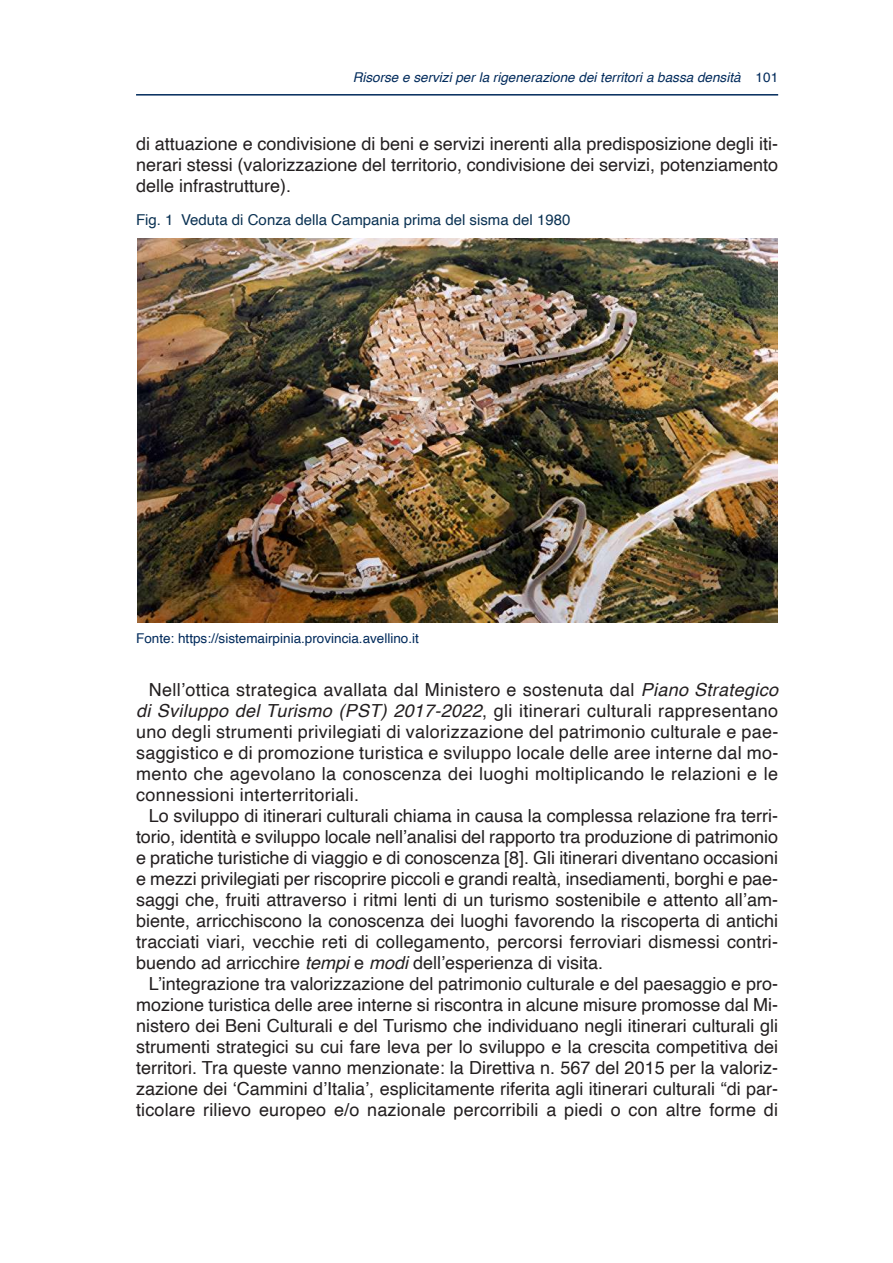
<style>
.page{position:relative;width:893px;height:1263px;background:#fff}
.page>*{position:absolute;margin:0;border:0;box-sizing:border-box;transform-origin:0 0}
.t1{font:18px/21px "Helvetica";letter-spacing:.01em;color:#231f20;text-align:justify}
.t2{font:15px "Helvetica";color:#0b3253}
.t3{font:italic 13.5px "Helvetica";color:#002a5b}
.t4{font:13.5px "Helvetica";color:#002a5b}
.s1{font-style:normal}
.s2{font-style:italic}
</style>
<div class="page">
<hr style="left:136px;top:94px;width:642px;height:2px;background:#002a5b">
<img style="left:137px;top:238px;width:640px;height:384px">
<p class="t3" style="left:353px;top:72px;width:427px">Risorse e servizi per la rigenerazione dei territori a bassa densità <span class="s1">101</span></p>
<p class="t1" style="left:136px;top:134px;width:644px">di attuazione e condivisione di beni e servizi inerenti alla predisposizione degli iti&shy;nerari stessi (valorizzazione del territorio, condivisione dei servizi, potenziamento delle infrastrutture).</p>
<p class="t2" style="left:136px;top:213px;width:436px">Fig. 1 Veduta di Conza della Campania prima del sisma del 1980</p>
<p class="t4" style="left:136px;top:632px;width:284px">Fonte: https://sistemairpinia.provincia.avellino.it</p>
<p class="t1" style="left:136px;top:680px;width:644px;text-indent:13px">Nell’ottica strategica avallata dal Ministero e sostenuta dal <span class="s2">Piano Strategico di Sviluppo del Turismo (PST) 2017-2022</span>, gli itinerari culturali rappresentano uno degli strumenti privilegiati di valorizzazione del patrimonio culturale e pae&shy;saggistico e di promozione turistica e sviluppo locale delle aree interne dal mo&shy;mento che agevolano la conoscenza dei luoghi moltiplicando le relazioni e le connessioni interterritoriali.</p>
<p class="t1" style="left:136px;top:806px;width:644px;text-indent:13px">Lo sviluppo di itinerari culturali chiama in causa la complessa relazione fra terri&shy;torio, identità e sviluppo locale nell’analisi del rapporto tra produzione di patrimonio e pratiche turistiche di viaggio e di conoscenza [8]. Gli itinerari diventano occasioni e mezzi privilegiati per riscoprire piccoli e grandi realtà, insediamenti, borghi e pae&shy;saggi che, fruiti attraverso i ritmi lenti di un turismo sostenibile e attento all’am&shy;biente, arricchiscono la conoscenza dei luoghi favorendo la riscoperta di antichi tracciati viari, vecchie reti di collegamento, percorsi ferroviari dismessi contri&shy;buendo ad arricchire <span class="s2">tempi</span> e <span class="s2">modi</span> dell’esperienza di visita.</p>
<p class="t1" style="left:136px;top:974px;width:644px;text-indent:13px">L’integrazione tra valorizzazione del patrimonio culturale e del paesaggio e pro&shy;mozione turistica delle aree interne si riscontra in alcune misure promosse dal Mi&shy;nistero dei Beni Culturali e del Turismo che individuano negli itinerari culturali gli strumenti strategici su cui fare leva per lo sviluppo e la crescita competitiva dei territori. Tra queste vanno menzionate: la Direttiva n. 567 del 2015 per la valoriz&shy;zazione dei ‘Cammini d’Italia’, esplicitamente riferita agli itinerari culturali “di par&shy;ticolare rilievo europeo e/o nazionale percorribili a piedi o con altre forme di</p>
</div>
